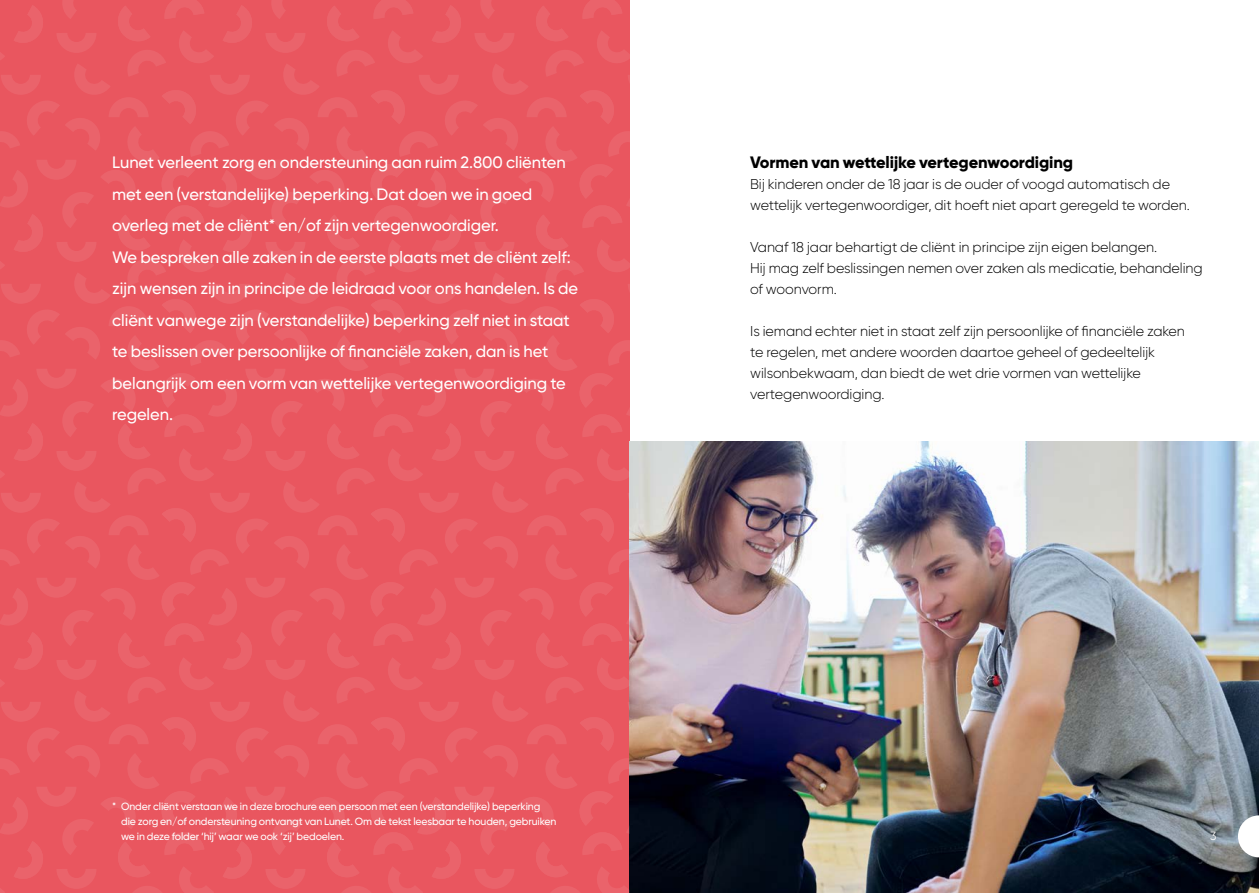
<style>
.page{position:relative;width:1259px;height:893px;background:#fff}
.page>*{position:absolute;margin:0;border:0;box-sizing:border-box;transform-origin:0 0}
.t1{font:500 16.5px/31.5px "Gilroy";letter-spacing:-.005em;color:#fff}
.t2{font:800 16.5px "Gilroy";letter-spacing:-.01em;color:#000}
.t3{font:300 14.25px/21px "Gilroy";letter-spacing:-.005em;color:#000}
.t4{font:12px "Gilroy";color:#fff}
.t5{font:500 10.5px/15px "Gilroy";letter-spacing:-.01em;color:#fff}
</style>
<div class="page">
<img style="left:629px;top:441px;width:630px;height:452px">
<div style="left:0;top:0;width:629px;height:893px;background:linear-gradient(to right,#e95962,#e95962)"></div>
<svg style="left:1238px;top:815px;width:21px;height:42px"></svg>
<p class="t1" style="left:112px;top:146px;width:467px">Lunet verleent zorg en ondersteuning aan ruim 2.800 cliënten met een (verstandelijke) beperking. Dat doen we in goed overleg met de cliënt* en/of zijn vertegenwoordiger.<br>We bespreken alle zaken in de eerste plaats met de cliënt zelf: zijn wensen zijn in principe de leidraad voor ons handelen. Is de cliënt vanwege zijn (verstandelijke) beperking zelf niet in staat te beslissen over persoonlijke of financiële zaken, dan is het belangrijk om een vorm van wettelijke vertegenwoordiging te regelen.</p>
<p class="t2" style="left:750px;top:152px;width:324px">Vormen van wettelijke vertegenwoordiging</p>
<p class="t3" style="left:750px;top:173px;width:441px">Bij kinderen onder de 18 jaar is de ouder of voogd automatisch de wettelijk vertegenwoordiger, dit hoeft niet apart geregeld te worden.</p>
<p class="t3" style="left:750px;top:236px;width:454px">Vanaf 18 jaar behartigt de cliënt in principe zijn eigen belangen.<br>Hij mag zelf beslissingen nemen over zaken als medicatie, behandeling of woonvorm.</p>
<p class="t3" style="left:750px;top:320px;width:436px">Is iemand echter niet in staat zelf zijn persoonlijke of financiële zaken te regelen, met andere woorden daartoe geheel of gedeeltelijk wilsonbekwaam, dan biedt de wet drie vormen van wettelijke vertegenwoordiging.</p>
<p class="t5" style="left:121px;top:798px;width:437px;text-indent:-9px">* Onder cliënt verstaan we in deze brochure een persoon met een (verstandelijke) beperking die zorg en/of ondersteuning ontvangt van Lunet. Om de tekst leesbaar te houden, gebruiken we in deze folder ‘hij’ waar we ook ‘zij’ bedoelen.</p>
<p class="t4" style="left:1210px;top:828px;width:8px">3</p>
</div>
